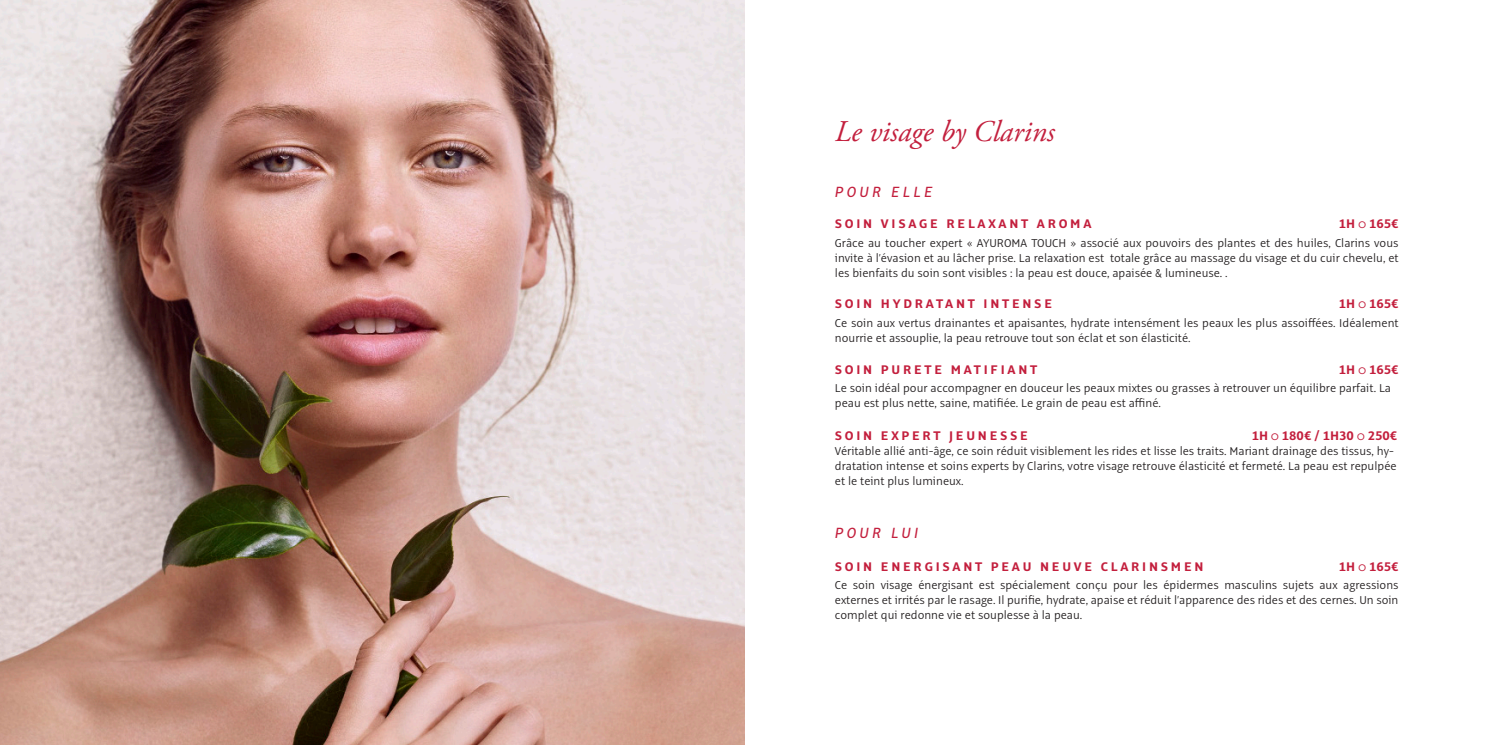
<style>
.page{position:relative;width:1489px;height:745px;background:#fff}
.page>*{position:absolute;margin:0;border:0;box-sizing:border-box;transform-origin:0 0}
.t1{font:italic 30px "Adobe Garamond Pro";color:#c31f3d}
.t2{font:italic 500 16.25px "Alto Pro";letter-spacing:.2em;color:#c31f3d}
.t3{font:700 13.75px "Alto Pro";letter-spacing:.2em;color:#c31f3d}
.t4{font:700 13.75px "Alto Pro";color:#c31f3d}
.t5{font:300 12.5px/15px "Alto Pro";color:#231f20}
.s1{font-weight:300}
</style>
<div class="page">
<img style="left:0;top:0;width:744px;height:744px">
<p class="t1" style="left:834px;top:114px;width:221px">Le visage by Clarins</p>
<p class="t2" style="left:834px;top:181px;width:99px">POUR ELLE</p>
<p class="t3" style="left:834px;top:215px;width:258px">SOIN VISAGE RELAXANT AROMA</p>
<p class="t3" style="left:1338px;top:215px;width:61px">1H <span class="s1">○</span> 165€</p>
<p class="t5" style="left:834px;top:235px;width:565px;text-align:justify">Grâce au toucher expert « AYUROMA TOUCH » associé aux pouvoirs des plantes et des huiles, Clarins vous invite à l’évasion et au lâcher prise. La relaxation est totale grâce au massage du visage et du cuir chevelu, et les bienfaits du soin sont visibles : la peau est douce, apaisée &amp; lumineuse. .</p>
<p class="t3" style="left:834px;top:295px;width:219px">SOIN HYDRATANT INTENSE</p>
<p class="t3" style="left:1338px;top:295px;width:61px">1H <span class="s1">○</span> 165€</p>
<p class="t5" style="left:834px;top:315px;width:565px">Ce soin aux vertus drainantes et apaisantes, hydrate intensément les peaux les plus assoiffées. Idéalement nourrie et assouplie, la peau retrouve tout son éclat et son élasticité.</p>
<p class="t3" style="left:834px;top:360px;width:204px">SOIN PURETE MATIFIANT</p>
<p class="t3" style="left:1338px;top:360px;width:61px">1H <span class="s1">○</span> 165€</p>
<p class="t5" style="left:834px;top:380px;width:557px">Le soin idéal pour accompagner en douceur les peaux mixtes ou grasses à retrouver un équilibre parfait. La peau est plus nette, saine, matifiée. Le grain de peau est affiné.</p>
<p class="t3" style="left:834px;top:427px;width:194px">SOIN EXPERT JEUNESSE</p>
<p class="t4" style="left:1251px;top:427px;width:147px">1H <span class="s1">○</span> 180€ / 1H30 <span class="s1">○</span> 250€</p>
<p class="t5" style="left:834px;top:443px;width:563px">Véritable allié anti-âge, ce soin réduit visiblement les rides et lisse les traits. Mariant drainage des tissus, hy&shy;dratation intense et soins experts by Clarins, votre visage retrouve élasticité et fermeté. La peau est repulpée et le teint plus lumineux.</p>
<p class="t2" style="left:834px;top:522px;width:85px">POUR LUI</p>
<p class="t3" style="left:834px;top:557px;width:370px">SOIN ENERGISANT PEAU NEUVE CLARINSMEN</p>
<p class="t3" style="left:1338px;top:557px;width:61px">1H <span class="s1">○</span> 165€</p>
<p class="t5" style="left:834px;top:577px;width:565px;text-align:justify">Ce soin visage énergisant est spécialement conçu pour les épidermes masculins sujets aux agressions externes et irrités par le rasage. Il purifie, hydrate, apaise et réduit l’apparence des rides et des cernes. Un soin complet qui redonne vie et souplesse à la peau.</p>
</div>
